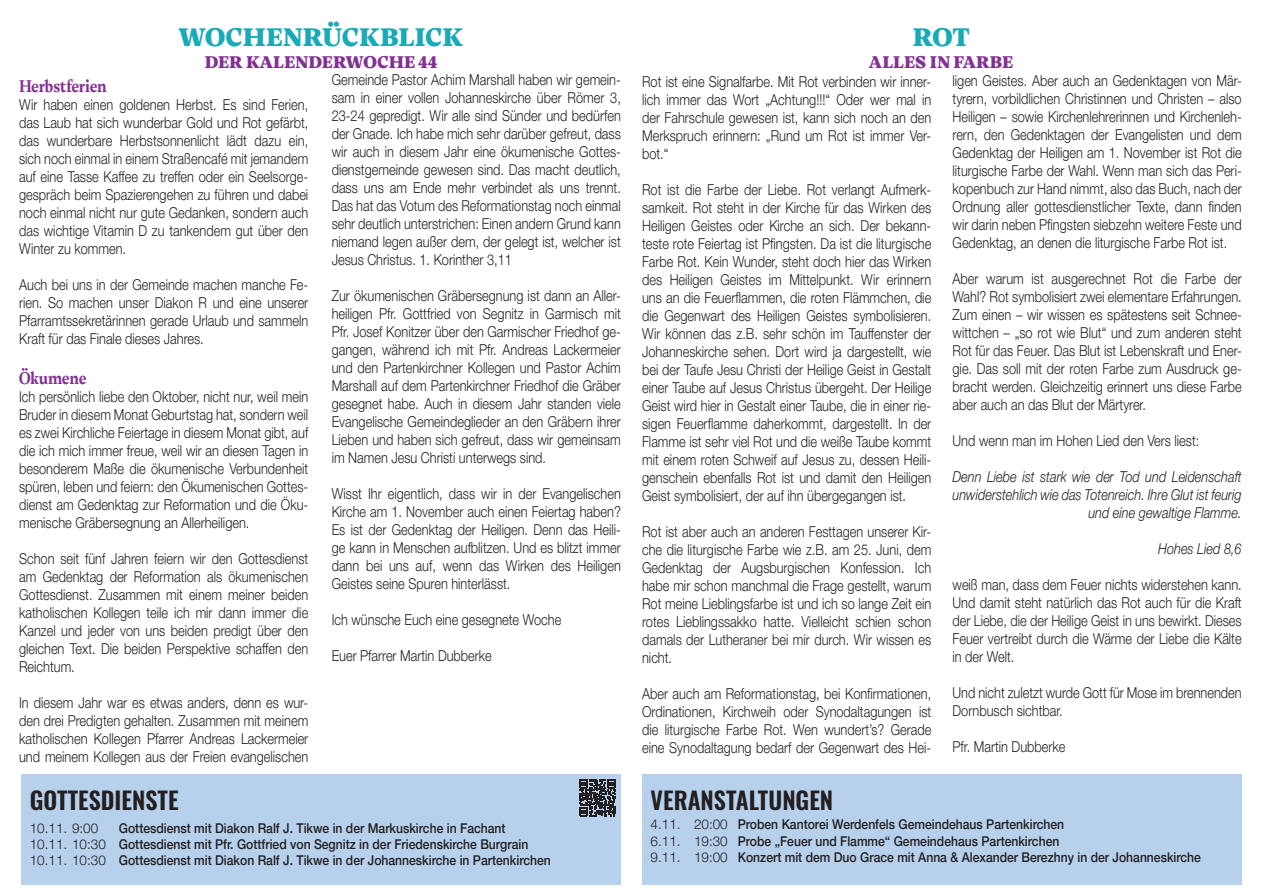
<style>
.page{position:relative;width:1263px;height:893px;background:#fff}
.page>*{position:absolute;margin:0;border:0;box-sizing:border-box;transform-origin:0 0}
.Header_Serif{font:27px "Thermal X Tn Tx";letter-spacing:.005em;color:#1aa9b7;scale:.95 1}
.Header_n__Serif{font:600 24px "Oswald";color:#231f20}
.Header_Fliestext{font:18px "Thermal X Tn Tx";color:#833093;scale:.85 1}
.Header_Serif-2{font:18px "Thermal X Tn Tx";letter-spacing:.01em;color:#833093;scale:.95 1}
.Unterüberschrift_serif{font:18px "Thermal X Tn Tx";letter-spacing:.01em;color:#833093;scale:.95 1}
.Fliestext{font:300 15px/18px "Helvetica Neue LT Pro";color:#231f20;text-align:justify;scale:.85 1}
.Fliestext_Zitat{font:italic 300 15px/18px "Helvetica Neue LT Pro";color:#231f20;text-align:right;scale:.85 1}
.t1{font:500 13.5px "Helvetica Neue LT Pro";color:#231f20;scale:.9 1}
.t2{font:300 13.5px "Helvetica Neue LT Pro";color:#231f20}
</style>
<div class="page">
<div style="left:642px;top:774px;width:600px;height:110px;background:#b7d0ec"></div>
<div style="left:21px;top:774px;width:600px;height:110px;background:#b7d0ec"></div>
<svg style="left:579px;top:779px;width:37px;height:37px"></svg>
<p class="Header_Serif" style="left:179px;top:19px;width:301px">WOCHENRÜCKBLICK</p>
<p class="Header_Serif-2" style="left:205px;top:50px;width:247px">DER KALENDERWOCHE 44</p>
<p class="Header_Fliestext" style="left:19px;top:74px;width:105px">Herbstferien</p>
<p class="Fliestext" style="left:19px;top:95px;width:342px">Wir haben einen goldenen Herbst. Es sind Ferien, das Laub hat sich wunderbar Gold und Rot gefärbt, das wunderbare Herbstsonnenlicht lädt dazu ein, sich noch einmal in einem Straßencafé mit jemandem auf eine Tasse Kaffee zu treffen oder ein Seelsorge&shy;gespräch beim Spazierengehen zu führen und dabei noch einmal nicht nur gute Gedanken, sondern auch das wichtige Vitamin D zu tankendem gut über den Winter zu kommen.</p>
<p class="Fliestext" style="left:19px;top:275px;width:342px">Auch bei uns in der Gemeinde machen manche Fe&shy;rien. So machen unser Diakon R und eine unserer Pfarramtssekretärinnen gerade Urlaub und sammeln Kraft für das Finale dieses Jahres.</p>
<p class="Header_Fliestext" style="left:19px;top:366px;width:81px">Ökumene</p>
<p class="Fliestext" style="left:19px;top:387px;width:342px">Ich persönlich liebe den Oktober, nicht nur, weil mein Bruder in diesem Monat Geburtstag hat, sondern weil es zwei Kirchliche Feiertage in diesem Monat gibt, auf die ich mich immer freue, weil wir an diesen Tagen in besonderem Maße die ökumenische Verbundenheit spüren, leben und feiern: den Ökumenischen Gottes&shy;dienst am Gedenktag zur Reformation und die Öku&shy;menische Gräbersegnung an Allerheiligen.</p>
<p class="Fliestext" style="left:19px;top:549px;width:342px">Schon seit fünf Jahren feiern wir den Gottesdienst am Gedenktag der Reformation als ökumenischen Gottesdienst. Zusammen mit einem meiner beiden katholischen Kollegen teile ich mir dann immer die Kanzel und jeder von uns beiden predigt über den gleichen Text. Die beiden Perspektive schaffen den Reichtum.</p>
<p class="Fliestext" style="left:19px;top:693px;width:342px">In diesem Jahr war es etwas anders, denn es wur&shy;den drei Predigten gehalten. Zusammen mit meinem katholischen Kollegen Pfarrer Andreas Lackermeier und meinem Kollegen aus der Freien evangelischen</p>
<p class="Header_n__Serif" style="left:30px;top:787px;width:150px">GOTTESDIENSTE</p>
<p class="Fliestext" style="left:332px;top:70px;width:342px">Gemeinde Pastor Achim Marshall haben wir gemein&shy;sam in einer vollen Johanneskirche über Römer 3, 23-24 gepredigt. Wir alle sind Sünder und bedürfen der Gnade. Ich habe mich sehr darüber gefreut, dass wir auch in diesem Jahr eine ökumenische Gottes&shy;dienstgemeinde gewesen sind. Das macht deutlich, dass uns am Ende mehr verbindet als uns trennt.<br>Das hat das Votum des Reformationstag noch einmal sehr deutlich unterstrichen: Einen andern Grund kann niemand legen außer dem, der gelegt ist, welcher ist Jesus Christus. 1. Korinther 3,11</p>
<p class="Fliestext" style="left:332px;top:286px;width:342px">Zur ökumenischen Gräbersegnung ist dann an Aller&shy;heiligen Pfr. Gottfried von Segnitz in Garmisch mit Pfr. Josef Konitzer über den Garmischer Friedhof ge&shy;gangen, während ich mit Pfr. Andreas Lackermeier und den Partenkirchner Kollegen und Pastor Achim Marshall auf dem Partenkirchner Friedhof die Gräber gesegnet habe. Auch in diesem Jahr standen viele Evangelische Gemeindeglieder an den Gräbern ihrer Lieben und haben sich gefreut, dass wir gemeinsam im Namen Jesu Christi unterwegs sind.</p>
<p class="Fliestext" style="left:332px;top:484px;width:342px">Wisst Ihr eigentlich, dass wir in der Evangelischen Kirche am 1. November auch einen Feiertag haben?<br>Es ist der Gedenktag der Heiligen. Denn das Heili&shy;ge kann in Menschen aufblitzen. Und es blitzt immer dann bei uns auf, wenn das Wirken des Heiligen Geistes seine Spuren hinterlässt.</p>
<p class="Fliestext" style="left:332px;top:610px;width:272px">Ich wünsche Euch eine gesegnete Woche</p>
<p class="Fliestext" style="left:332px;top:646px;width:190px">Euer Pfarrer Martin Dubberke</p>
<p class="t2" style="left:30px;top:820px;width:70px">10.11. 9:00</p>
<p class="t2" style="left:30px;top:836px;width:78px">10.11. 10:30</p>
<p class="t2" style="left:30px;top:852px;width:78px">10.11. 10:30</p>
<p class="t1" style="left:119px;top:820px;width:431px">Gottesdienst mit Diakon Ralf J. Tikwe in der Markuskirche in Fachant</p>
<p class="t1" style="left:119px;top:836px;width:456px">Gottesdienst mit Pfr. Gottfried von Segnitz in der Friedenskirche Burgrain</p>
<p class="t1" style="left:119px;top:852px;width:481px">Gottesdienst mit Diakon Ralf J. Tikwe in der Johanneskirche in Partenkirchen</p>
<p class="Header_Serif" style="left:913px;top:19px;width:62px">ROT</p>
<p class="Unterüberschrift_serif" style="left:869px;top:50px;width:153px">ALLES IN FARBE</p>
<p class="Fliestext" style="left:642px;top:72px;width:342px">Rot ist eine Signalfarbe. Mit Rot verbinden wir inner&shy;lich immer das Wort „Achtung!!!“ Oder wer mal in der Fahrschule gewesen ist, kann sich noch an den Merkspruch erinnern: „Rund um Rot ist immer Ver&shy;bot.“</p>
<p class="Fliestext" style="left:642px;top:180px;width:342px">Rot ist die Farbe der Liebe. Rot verlangt Aufmerk&shy;samkeit. Rot steht in der Kirche für das Wirken des Heiligen Geistes oder Kirche an sich. Der bekann&shy;teste rote Feiertag ist Pfingsten. Da ist die liturgische Farbe Rot. Kein Wunder, steht doch hier das Wirken des Heiligen Geistes im Mittelpunkt. Wir erinnern uns an die Feuerflammen, die roten Flämmchen, die die Gegenwart des Heiligen Geistes symbolisieren.<br>Wir können das z.B. sehr schön im Tauffenster der Johanneskirche sehen. Dort wird ja dargestellt, wie bei der Taufe Jesu Christi der Heilige Geist in Gestalt einer Taube auf Jesus Christus übergeht. Der Heilige Geist wird hier in Gestalt einer Taube, die in einer rie&shy;sigen Feuerflamme daherkommt, dargestellt. In der Flamme ist sehr viel Rot und die weiße Taube kommt mit einem roten Schweif auf Jesus zu, dessen Heili&shy;genschein ebenfalls Rot ist und damit den Heiligen Geist symbolisiert, der auf ihn übergegangen ist.</p>
<p class="Fliestext" style="left:642px;top:522px;width:342px">Rot ist aber auch an anderen Festtagen unserer Kir&shy;che die liturgische Farbe wie z.B. am 25. Juni, dem Gedenktag der Augsburgischen Konfession. Ich habe mir schon manchmal die Frage gestellt, warum Rot meine Lieblingsfarbe ist und ich so lange Zeit ein rotes Lieblingssakko hatte. Vielleicht schien schon damals der Lutheraner bei mir durch. Wir wissen es nicht.</p>
<p class="Fliestext" style="left:642px;top:684px;width:342px">Aber auch am Reformationstag, bei Konfirmationen, Ordinationen, Kirchweih oder Synodaltagungen ist die liturgische Farbe Rot. Wen wundert’s? Gerade eine Synodaltagung bedarf der Gegenwart des Hei-</p>
<p class="Header_n__Serif" style="left:651px;top:787px;width:184px">VERANSTALTUNGEN</p>
<p class="Fliestext" style="left:952px;top:72px;width:342px">ligen Geistes. Aber auch an Gedenktagen von Mär&shy;tyrern, vorbildlichen Christinnen und Christen – also Heiligen – sowie Kirchenlehrerinnen und Kirchenleh&shy;rern, den Gedenktagen der Evangelisten und dem Gedenktag der Heiligen am 1. November ist Rot die liturgische Farbe der Wahl. Wenn man sich das Peri&shy;kopenbuch zur Hand nimmt, also das Buch, nach der Ordnung aller gottesdienstlicher Texte, dann finden wir darin neben Pfingsten siebzehn weitere Feste und Gedenktag, an denen die liturgische Farbe Rot ist.</p>
<p class="Fliestext" style="left:952px;top:270px;width:342px">Aber warum ist ausgerechnet Rot die Farbe der Wahl? Rot symbolisiert zwei elementare Erfahrungen.<br>Zum einen – wir wissen es spätestens seit Schnee&shy;wittchen – „so rot wie Blut“ und zum anderen steht Rot für das Feuer. Das Blut ist Lebenskraft und Ener&shy;gie. Das soll mit der roten Farbe zum Ausdruck ge&shy;bracht werden. Gleichzeitig erinnert uns diese Farbe aber auch an das Blut der Märtyrer.</p>
<p class="Fliestext" style="left:952px;top:432px;width:292px">Und wenn man im Hohen Lied den Vers liest:</p>
<p class="Fliestext_Zitat" style="left:952px;top:468px;width:342px">Denn Liebe ist stark wie der Tod und Leidenschaft unwiderstehlich wie das Totenreich. Ihre Glut ist feurig und eine gewaltige Flamme.</p>
<p class="Fliestext_Zitat" style="left:1158px;top:540px;width:100px">Hohes Lied 8,6</p>
<p class="Fliestext" style="left:952px;top:576px;width:342px">weiß man, dass dem Feuer nichts widerstehen kann.<br>Und damit steht natürlich das Rot auch für die Kraft der Liebe, die der Heilige Geist in uns bewirkt. Dieses Feuer vertreibt durch die Wärme der Liebe die Kälte in der Welt.</p>
<p class="Fliestext" style="left:952px;top:684px;width:342px">Und nicht zuletzt wurde Gott für Mose im brennenden<br>Dornbusch sichtbar.</p>
<p class="Fliestext" style="left:952px;top:738px;width:134px">Pfr. Martin Dubberke</p>
<p class="t2" style="left:651px;top:816px;width:32px">4.11.</p>
<p class="t2" style="left:651px;top:833px;width:32px">6.11.</p>
<p class="t2" style="left:651px;top:849px;width:32px">9.11.</p>
<p class="t2" style="left:694px;top:816px;width:35px">20:00</p>
<p class="t2" style="left:694px;top:833px;width:35px">19:30</p>
<p class="t2" style="left:694px;top:849px;width:35px">19:00</p>
<p class="t1" style="left:738px;top:816px;width:364px">Proben Kantorei Werdenfels Gemeindehaus Partenkirchen</p>
<p class="t1" style="left:738px;top:833px;width:359px">Probe „Feuer und Flamme“ Gemeindehaus Partenkirchen</p>
<p class="t1" style="left:738px;top:849px;width:516px">Konzert mit dem Duo Grace mit Anna &amp; Alexander Berezhny in der Johanneskirche</p>
</div>
